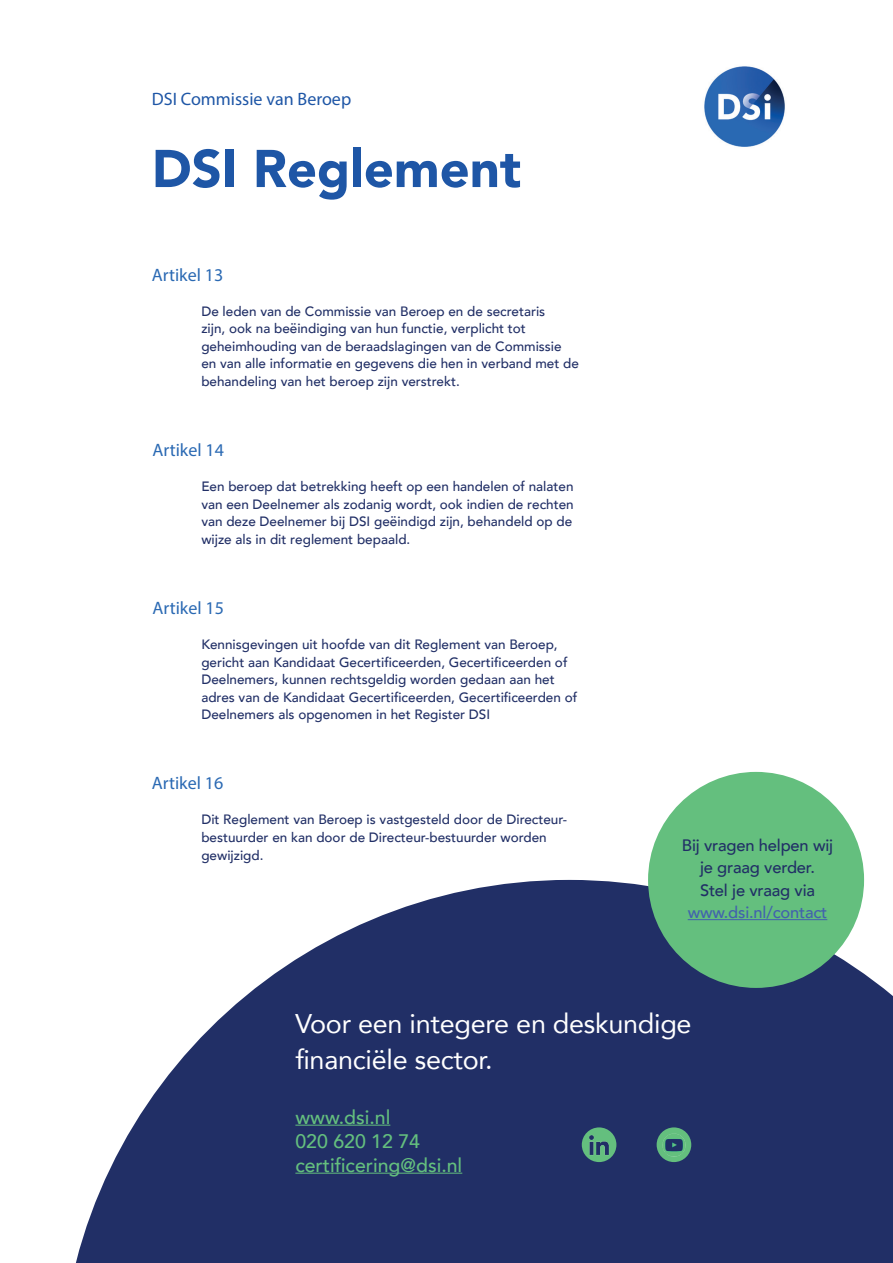
<style>
.page{position:relative;width:893px;height:1263px;background:#fff}
.page>*{position:absolute;margin:0;border:0;box-sizing:border-box;transform-origin:0 0}
.t1{font:900 52.5px "Avenir LT";color:#1e56a6}
.t2{font:27px/36px "Avenir";letter-spacing:-.01em;color:#fff}
.t3{font:500 19.5px/24px "Avenir";color:#64bf7e}
.t4{font:18px "Myriad Pro";color:#2a69b3}
.t5{font:18px "Myriad Pro";color:#1e56a6}
.t6{font:500 16.5px/22.5px "Avenir";letter-spacing:-.01em;color:#212f66;text-align:center}
.t7{font:500 16.5px "Avenir";letter-spacing:-.01em;color:#4261ad}
.t8{font:500 13.5px/17.5px "Avenir";color:#212f66}
</style>
<div class="page">
<img style="left:704px;top:66px;width:81px;height:81px">
<svg style="left:76px;top:880px;width:817px;height:383px;fill:#212f66"></svg>
<hr style="left:295px;top:1125px;width:95px;height:1px;background:#64bf7e">
<hr style="left:295px;top:1173px;width:167px;height:1px;background:#64bf7e">
<div style="left:648px;top:772px;width:216px;height:216px;background:#64bf7e;border-radius:50%"></div>
<hr style="left:688px;top:919px;width:139px;height:1px;background:#4261ad">
<div style="left:582px;top:1127px;width:34px;height:35px;background:#64bf7e;border-radius:50%"></div>
<img style="left:585px;top:1130px;width:28px;height:29px">
<div style="left:657px;top:1127px;width:34px;height:35px;background:#64bf7e;border-radius:50%"></div>
<img style="left:660px;top:1130px;width:28px;height:29px">
<h3 class="t5" style="left:152px;top:88px;width:201px">DSI Commissie van Beroep</h3>
<h1 class="t1" style="left:152px;top:137px;width:371px">DSI Reglement</h1>
<h3 class="t4" style="left:152px;top:264px;width:73px">Artikel 13</h3>
<p class="t8" style="left:201px;top:302px;width:379px">De leden van de Commissie van Beroep en de secretaris<br>zijn, ook na beëindiging van hun functie, verplicht tot geheimhouding van de beraadslagingen van de Commissie en van alle informatie en gegevens die hen in verband met de behandeling van het beroep zijn verstrekt.</p>
<h3 class="t4" style="left:152px;top:439px;width:73px">Artikel 14</h3>
<p class="t8" style="left:201px;top:477px;width:374px;text-align:justify">Een beroep dat betrekking heeft op een handelen of nalaten van een Deelnemer als zodanig wordt, ook indien de rechten van deze Deelnemer bij DSI geëindigd zijn, behandeld op de wijze als in dit reglement bepaald.</p>
<h3 class="t4" style="left:152px;top:597px;width:73px">Artikel 15</h3>
<p class="t8" style="left:201px;top:635px;width:377px">Kennisgevingen uit hoofde van dit Reglement van Beroep, gericht aan Kandidaat Gecertificeerden, Gecertificeerden of Deelnemers, kunnen rechtsgeldig worden gedaan aan het adres van de Kandidaat Gecertificeerden, Gecertificeerden of Deelnemers als opgenomen in het Register DSI</p>
<h3 class="t4" style="left:152px;top:772px;width:73px">Artikel 16</h3>
<p class="t8" style="left:201px;top:810px;width:367px">Dit Reglement van Beroep is vastgesteld door de Directeur&shy;bestuurder en kan door de Directeur-bestuurder worden gewijzigd.</p>
<p class="t6" style="left:682px;top:833px;width:153px">Bij vragen helpen wij je graag verder.<br>Stel je vraag via</p>
<p class="t7" style="left:688px;top:898px;width:141px">www.dsi.nl/contact</p>
<h2 class="t2" style="left:295px;top:1004px;width:398px">Voor een integere en deskundige financiële sector.</h2>
<h3 class="t3" style="left:295px;top:1104px;width:168px">www.dsi.nl<br>020 620 12 74 certificering@dsi.nl</h3>
</div>
